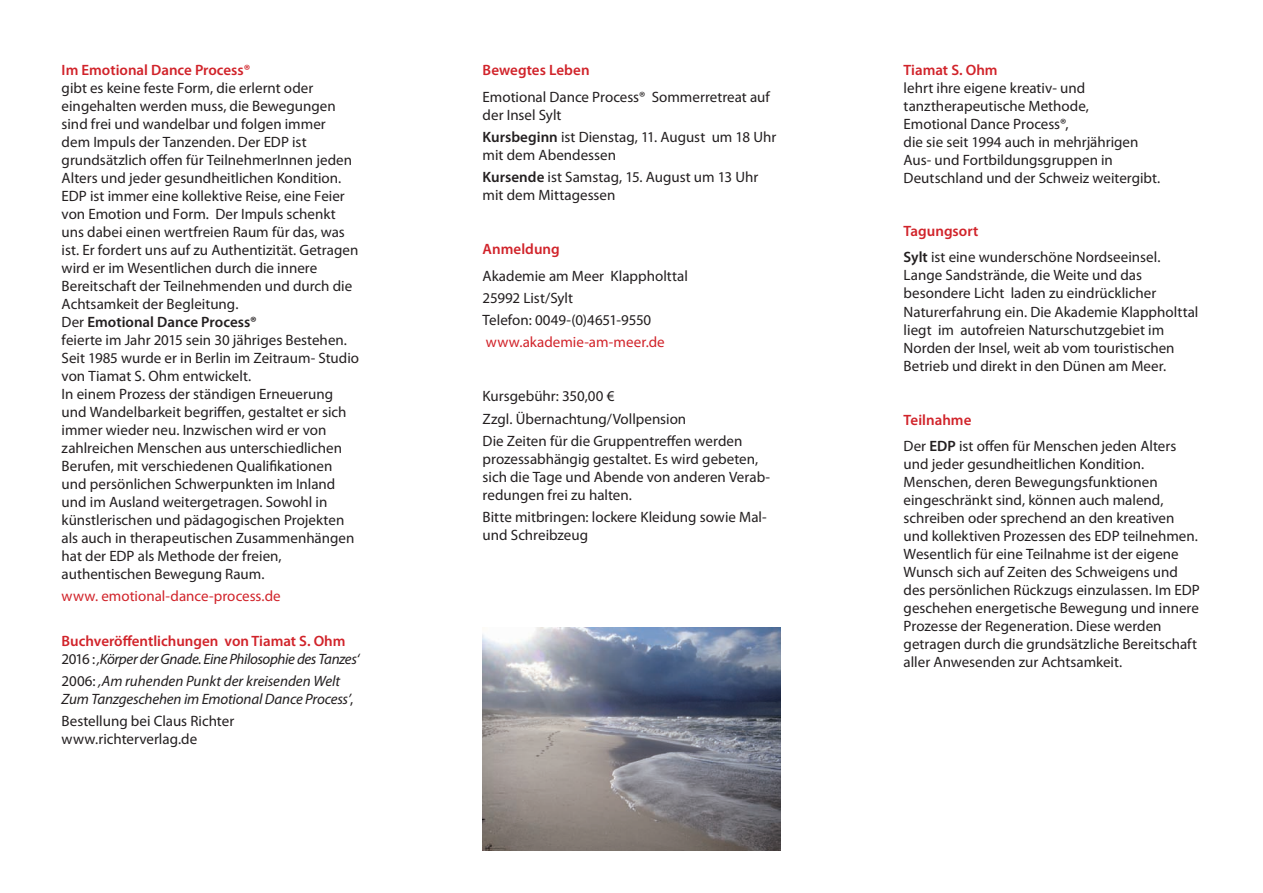
<style>
.page{position:relative;width:1263px;height:893px;background:#fff}
.page>*{position:absolute;margin:0;border:0;box-sizing:border-box;transform-origin:0 0}
.t1{font:15px/18px "Myriad Pro";color:#231f20}
.t2{font:italic 15px/18px "Myriad Pro";letter-spacing:-.015em;color:#231f20}
.t3{font:600 15px "Myriad Pro";color:#d1232a}
.t4{font:15px "Myriad Pro";color:#d1232a}
.s1{font-weight:600}
.s2{font-weight:600;font-style:normal;color:#d1232a}
.s3{font-style:normal}
.s4{font-weight:600;color:#d1232a}
</style>
<div class="page">
<img style="left:483px;top:627px;width:297px;height:223px">
<p class="t3" style="left:62px;top:60px;width:190px">Im Emotional Dance Process®</p>
<p class="t1" style="left:62px;top:79px;width:299px">gibt es keine feste Form, die erlernt oder eingehalten werden muss, die Bewegungen sind frei und wandelbar und folgen immer<br>dem Impuls der Tanzenden. Der EDP ist grundsätzlich offen für TeilnehmerInnen jeden Alters und jeder gesundheitlichen Kondition.<br>EDP ist immer eine kollektive Reise, eine Feier von Emotion und Form. Der Impuls schenkt uns dabei einen wertfreien Raum für das, was ist. Er fordert uns auf zu Authentizität. Getragen wird er im Wesentlichen durch die innere Bereitschaft der Teilnehmenden und durch die Achtsamkeit der Begleitung.<br>Der <span class="s1">Emotional Dance Process®<br></span>feierte im Jahr 2015 sein 30 jähriges Bestehen.<br>Seit 1985 wurde er in Berlin im Zeitraum- Studio von Tiamat S. Ohm entwickelt.<br>In einem Prozess der ständigen Erneuerung und Wandelbarkeit begriffen, gestaltet er sich immer wieder neu. Inzwischen wird er von zahlreichen Menschen aus unterschiedlichen Berufen, mit verschiedenen Qualifikationen und persönlichen Schwerpunkten im Inland und im Ausland weitergetragen. Sowohl in künstlerischen und pädagogischen Projekten als auch in therapeutischen Zusammenhängen hat der EDP als Methode der freien, authentischen Bewegung Raum.</p>
<p class="t4" style="left:62px;top:587px;width:221px">www. emotional-dance-process.de</p>
<p class="t2" style="left:62px;top:632px;width:299px"><span class="s2">Buchveröffentlichungen von Tiamat S. Ohm<br></span><span class="s3">2016 :</span> ‚Körper der Gnade. Eine Philosophie des Tanzes‘</p>
<p class="t2" style="left:62px;top:672px;width:293px"><span class="s3">2006:</span> ‚Am ruhenden Punkt der kreisenden Welt<br>Zum Tanzgeschehen im Emotional Dance Process’<span class="s3">,</span></p>
<p class="t1" style="left:62px;top:712px;width:174px">Bestellung bei Claus Richter www.richterverlag.de</p>
<p class="t3" style="left:483px;top:60px;width:108px">Bewegtes Leben</p>
<p class="t1" style="left:483px;top:87px;width:289px">Emotional Dance Process® Sommerretreat auf der Insel Sylt</p>
<p class="t1" style="left:483px;top:128px;width:295px"><span class="s1">Kursbeginn</span> ist Dienstag, 11. August um 18 Uhr mit dem Abendessen</p>
<p class="t1" style="left:483px;top:168px;width:277px"><span class="s1">Kursende</span> ist Samstag, 15. August um 13 Uhr mit dem Mittagessen</p>
<p class="t3" style="left:483px;top:239px;width:79px">Anmeldung</p>
<p class="t1" style="left:483px;top:264px;width:207px;line-height:22.2px">Akademie am Meer Klappholttal<br>25992 List/Sylt<br>Telefon: 0049-(0)4651-9550</p>
<p class="t4" style="left:486px;top:333px;width:180px">www.akademie-am-meer.de</p>
<p class="t1" style="left:483px;top:385px;width:261px;line-height:22.2px">Kursgebühr: 350,00 €<br>Zzgl. Übernachtung/Vollpension<br>Die Zeiten für die Gruppentreffen werden</p>
<p class="t1" style="left:483px;top:449px;width:289px">prozessabhängig gestaltet. Es wird gebeten, sich die Tage und Abende von anderen Verab&shy;redungen frei zu halten.</p>
<p class="t1" style="left:483px;top:508px;width:286px">Bitte mitbringen: lockere Kleidung sowie Mal&shy;und Schreibzeug</p>
<p class="t3" style="left:904px;top:60px;width:95px">Tiamat S. Ohm</p>
<p class="t1" style="left:904px;top:79px;width:258px">lehrt ihre eigene kreativ- und tanztherapeutische Methode,<br>Emotional Dance Process®,<br>die sie seit 1994 auch in mehrjährigen Aus- und Fortbildungsgruppen in Deutschland und der Schweiz weitergibt.</p>
<p class="t1" style="left:904px;top:217px;width:258px;line-height:26.5px"><span class="s4">Tagungsort<br></span><span class="s1">Sylt</span> ist eine wunderschöne Nordseeinsel.</p>
<p class="t1" style="left:904px;top:266px;width:296px">Lange Sandstrände, die Weite und das besondere Licht laden zu eindrücklicher Naturerfahrung ein. Die Akademie Klappholttal liegt im autofreien Naturschutzgebiet im Norden der Insel, weit ab vom touristischen Betrieb und direkt in den Dünen am Meer.</p>
<p class="t1" style="left:904px;top:406px;width:274px;line-height:26.5px"><span class="s4">Teilnahme<br></span>Der <span class="s1">EDP</span> ist offen für Menschen jeden Alters</p>
<p class="t1" style="left:904px;top:455px;width:298px">und jeder gesundheitlichen Kondition.<br>Menschen, deren Bewegungsfunktionen eingeschränkt sind, können auch malend, schreiben oder sprechend an den kreativen und kollektiven Prozessen des EDP teilnehmen.<br>Wesentlich für eine Teilnahme ist der eigene Wunsch sich auf Zeiten des Schweigens und des persönlichen Rückzugs einzulassen. Im EDP geschehen energetische Bewegung und innere Prozesse der Regeneration. Diese werden getragen durch die grundsätzliche Bereitschaft aller Anwesenden zur Achtsamkeit.</p>
</div>
